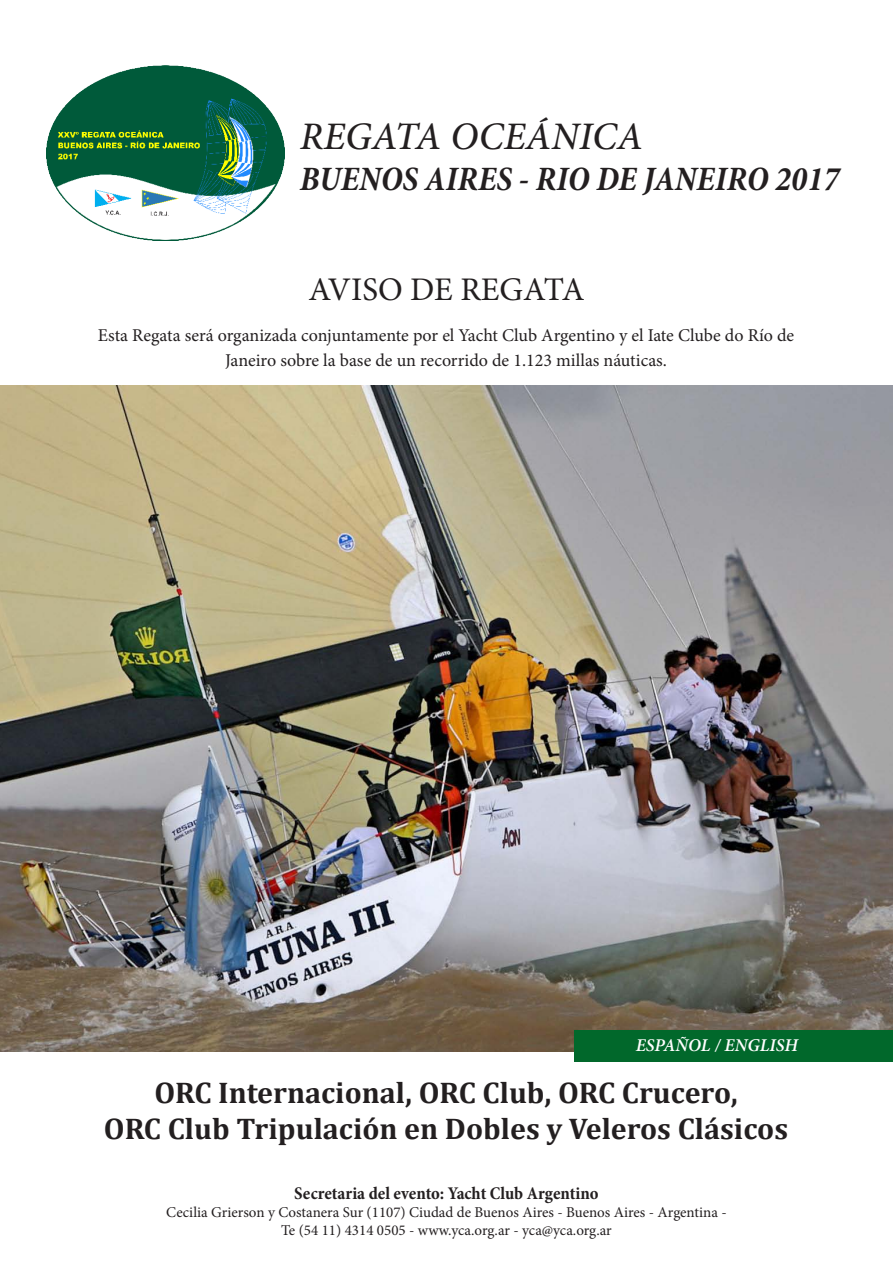
<style>
.page{position:relative;width:893px;height:1263px;background:#fff}
.page>*{position:absolute;margin:0;border:0;box-sizing:border-box;transform-origin:0 0}
.t1{font:italic 500 39px "Minion Pro";color:#231f20}
.t2{font:italic 700 condensed 34.5px "Minion Pro";color:#231f20}
.t3{font:33px "Minion Pro";color:#231f20}
.t4{font:700 30px "Cambria";color:#231f20}
.t5{font:18px/25.2px "Minion Pro";color:#231f20;text-align:center}
.t6{font:700 condensed 18px "Minion Pro";letter-spacing:-.005em;color:#231f20}
.t7{font:italic 600 18px "Minion Pro";color:#fff}
.t8{font:15px "Minion Pro";color:#231f20}
</style>
<div class="page">
<img style="left:46px;top:66px;width:239px;height:175px">
<img style="left:0;top:385px;width:893px;height:666px">
<div style="left:575px;top:1030px;width:318px;height:31px;background:#01682b"></div>
<p class="t1" style="left:300px;top:109px;width:345px">REGATA OCEÁNICA</p>
<p class="t2" style="left:300px;top:155px;width:541px">BUENOS AIRES - RIO DE JANEIRO 2017</p>
<p class="t3" style="left:308px;top:268px;width:278px">AVISO DE REGATA</p>
<p class="t5" style="left:98px;top:322px;width:698px">Esta Regata será organizada conjuntamente por el Yacht Club Argentino y el Iate Clube do Río de<br>Janeiro sobre la base de un recorrido de 1.123 millas náuticas.</p>
<p class="t7" style="left:636px;top:1033px;width:164px">ESPAÑOL / ENGLISH</p>
<p class="t4" style="left:154px;top:1072px;width:585px">ORC Internacional, ORC Club, ORC Crucero,</p>
<p class="t4" style="left:104px;top:1108px;width:686px">ORC Club Tripulación en Dobles y Veleros Clásicos</p>
<p class="t6" style="left:294px;top:1181px;width:306px">Secretaria del evento: Yacht Club Argentino</p>
<p class="t8" style="left:166px;top:1202px;width:562px">Cecilia Grierson y Costanera Sur (1107) Ciudad de Buenos Aires - Buenos Aires - Argentina -</p>
<p class="t8" style="left:281px;top:1220px;width:332px">Te (54 11) 4314 0505 - www.yca.org.ar - yca@yca.org.ar</p>
</div>
